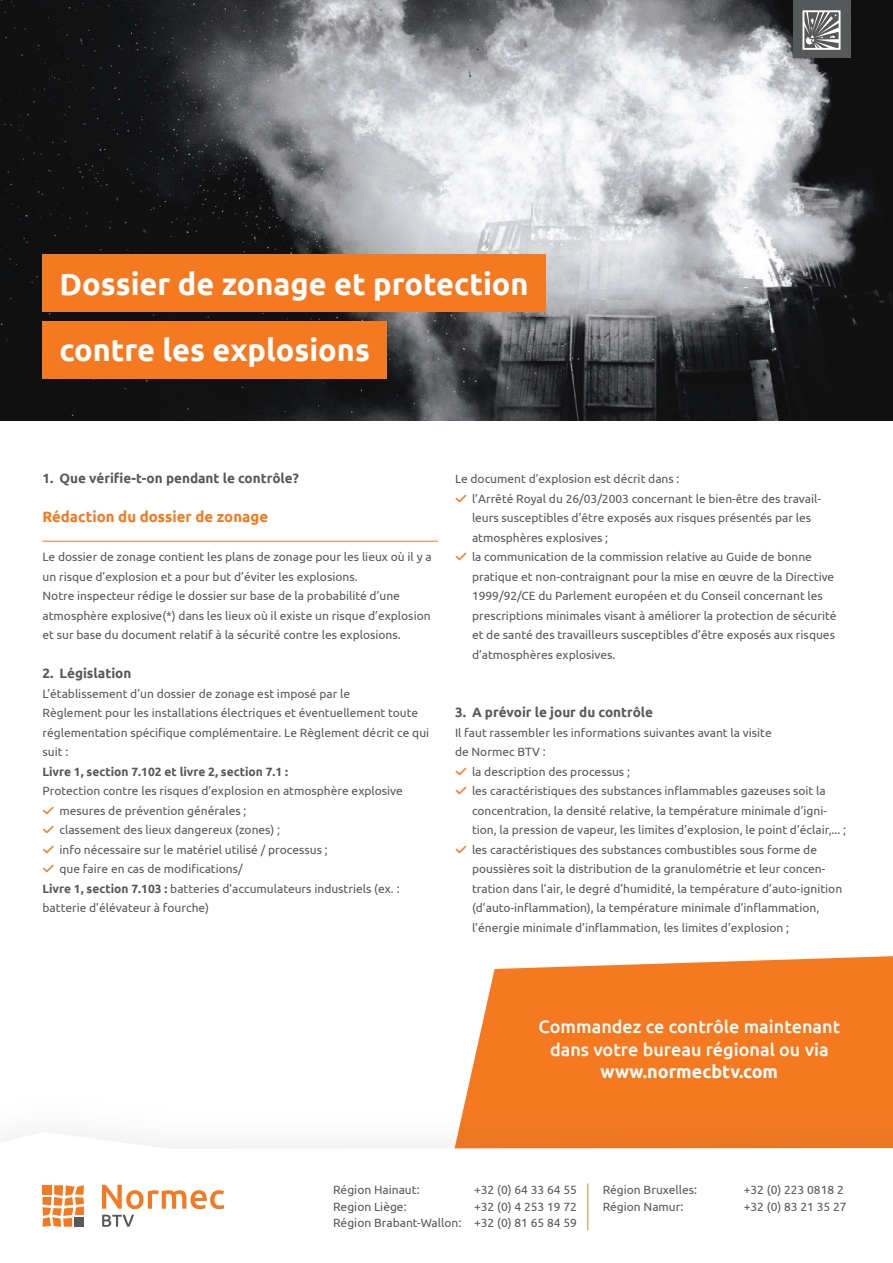
<style>
.page{position:relative;width:893px;height:1263px;background:#fff}
.page>*{position:absolute;margin:0;border:0;box-sizing:border-box;transform-origin:0 0}
._1__Hoofdtitel{font:700 30.75px "Ubuntu";color:#fff}
.t1{font:500 18px/22.5px "Ubuntu";color:#fff;text-align:center}
.t2{font:700 18px "Ubuntu";color:#fff}
._2__Oranje_titel{font:700 15px "Ubuntu";color:#f47921}
._2__Oranje_titel-2{font:700 13.5px "Ubuntu";color:#57585a}
._5__Platte_tekst_in{font:12px/19.5px "Ubuntu";color:#57585a}
._5__Platte_tekst_in-2{font:700 12px "Ubuntu";color:#57585a}
.s1{color:#f47921}
.s2{font-weight:700}
</style>
<div class="page">
<img style="left:0;top:0;width:893px;height:421px">
<svg style="left:467px;top:956px;width:426px;height:135px;background:#f48433"></svg>
<div style="left:793px;top:0;width:57px;height:58px;background:#57585a"></div>
<hr style="left:43px;top:541px;width:395px;height:1px;background:#f47921">
<div style="left:43px;top:321px;width:344px;height:57px;background:#f47921"></div>
<div style="left:43px;top:254px;width:503px;height:58px;background:#f47921"></div>
<div style="left:802px;top:10px;width:38px;height:40px;border:2px solid #fff"></div>
<svg style="left:804px;top:12px;width:35px;height:36px"></svg>
<div style="left:0;top:1091px;width:893px;height:172px;background:#57585a;opacity:.15"></div>
<svg style="left:0;top:1132px;width:893px;height:131px"></svg>
<svg style="left:102px;top:1185px;width:122px;height:42px"></svg>
<svg style="left:43px;top:1185px;width:41px;height:42px"></svg>
<hr style="left:587px;top:1183px;width:1px;height:47px;background:#f47921">
<p class="_1__Hoofdtitel" style="left:60px;top:265px;width:471px">Dossier de zonage et protection</p>
<p class="_1__Hoofdtitel" style="left:60px;top:332px;width:312px">contre les explosions</p>
<p class="_2__Oranje_titel-2" style="left:43px;top:470px;width:258px">1. Que vérifie-t-on pendant le contrôle?</p>
<p class="_2__Oranje_titel" style="left:43px;top:508px;width:227px">Rédaction du dossier de zonage</p>
<p class="_5__Platte_tekst_in" style="left:43px;top:547px;width:391px">Le dossier de zonage contient les plans de zonage pour les lieux où il y a un risque d’explosion et a pour but d’éviter les explosions.</p>
<p class="_5__Platte_tekst_in" style="left:43px;top:586px;width:359px">Notre inspecteur rédige le dossier sur base de la probabilité d’une</p>
<p class="_5__Platte_tekst_in" style="left:43px;top:605px;width:390px">atmosphère explosive(*) dans les lieux où il existe un risque d’explosion et sur base du document relatif à la sécurité contre les explosions.</p>
<p class="_2__Oranje_titel-2" style="left:43px;top:665px;width:90px">2. Législation</p>
<p class="_5__Platte_tekst_in" style="left:43px;top:683px;width:388px">L’établissement d’un dossier de zonage est imposé par le<br>Règlement pour les installations électriques et éventuellement toute réglementation spécifique complémentaire. Le Règlement décrit ce qui suit :</p>
<p class="_5__Platte_tekst_in-2" style="left:43px;top:764px;width:247px">Livre 1, section 7.102 et livre 2, section 7.1 :</p>
<p class="_5__Platte_tekst_in" style="left:43px;top:781px;width:362px">Protection contre les risques d’explosion en atmosphère explosive</p>
<p class="_5__Platte_tekst_in" style="left:43px;top:800px;width:205px"><span class="s1">✓</span> mesures de prévention générales ;</p>
<p class="_5__Platte_tekst_in" style="left:43px;top:820px;width:239px"><span class="s1">✓</span> classement des lieux dangereux (zones) ;</p>
<p class="_5__Platte_tekst_in" style="left:43px;top:839px;width:287px"><span class="s1">✓</span> info nécessaire sur le matériel utilisé / processus ;</p>
<p class="_5__Platte_tekst_in" style="left:43px;top:859px;width:202px"><span class="s1">✓</span> que faire en cas de modifications/</p>
<p class="_5__Platte_tekst_in" style="left:43px;top:878px;width:359px"><span class="s2">Livre 1, section 7.103 :</span> batteries d’accumulateurs industriels (ex. : batterie d’élévateur à fourche)</p>
<p class="_5__Platte_tekst_in" style="left:455px;top:469px;width:226px">Le document d’explosion est décrit dans :</p>
<p class="_5__Platte_tekst_in" style="left:472px;top:488px;width:351px;text-indent:-17px"><span class="s1">✓</span> l’Arrêté Royal du 26/03/2003 concernant le bien-être des travail&shy;leurs susceptibles d’être exposés aux risques présentés par les atmosphères explosives ;</p>
<p class="_5__Platte_tekst_in" style="left:472px;top:547px;width:366px;text-indent:-17px"><span class="s1">✓</span> la communication de la commission relative au Guide de bonne pratique et non-contraignant pour la mise en œuvre de la Directive 1999/92/CE du Parlement européen et du Conseil concernant les prescriptions minimales visant à améliorer la protection de sécurité et de santé des travailleurs susceptibles d’être exposés aux risques d’atmosphères explosives.</p>
<p class="_2__Oranje_titel-2" style="left:455px;top:704px;width:200px">3. A prévoir le jour du contrôle</p>
<p class="_5__Platte_tekst_in" style="left:455px;top:722px;width:318px">Il faut rassembler les informations suivantes avant la visite de Normec BTV :</p>
<p class="_5__Platte_tekst_in" style="left:455px;top:761px;width:176px"><span class="s1">✓</span> la description des processus ;</p>
<p class="_5__Platte_tekst_in" style="left:472px;top:781px;width:376px;text-indent:-17px"><span class="s1">✓</span> les caractéristiques des substances inflammables gazeuses soit la concentration, la densité relative, la température minimale d’igni&shy;tion, la pression de vapeur, les limites d’explosion, le point d’éclair,... ;</p>
<p class="_5__Platte_tekst_in" style="left:472px;top:839px;width:372px;text-indent:-17px"><span class="s1">✓</span> les caractéristiques des substances combustibles sous forme de poussières soit la distribution de la granulométrie et leur concen&shy;tration dans l’air, le degré d’humidité, la température d’auto-ignition (d’auto-inflammation), la température minimale d’inflammation, l’énergie minimale d’inflammation, les limites d’explosion ;</p>
<h2 class="t1" style="left:539px;top:1015px;width:303px">Commandez ce contrôle maintenant dans votre bureau régional ou via</h2>
<h2 class="t2" style="left:601px;top:1061px;width:179px">www.normecbtv.com</h2>
<p class="_5__Platte_tekst_in" style="left:333px;top:1179px;width:88px">Région Hainaut:</p>
<p class="_5__Platte_tekst_in" style="left:474px;top:1179px;width:104px">+32 (0) 64 33 64 55</p>
<p class="_5__Platte_tekst_in" style="left:333px;top:1196px;width:75px">Region Liège:</p>
<p class="_5__Platte_tekst_in" style="left:333px;top:1197px;width:245px;line-height:16.5px;text-align:right">+32 (0) 4 253 19 72<br>Région Brabant-Wallon: +32 (0) 81 65 84 59</p>
<p class="_5__Platte_tekst_in" style="left:603px;top:1179px;width:96px">Région Bruxelles:</p>
<p class="_5__Platte_tekst_in" style="left:744px;top:1179px;width:102px">+32 (0) 223 0818 2</p>
<p class="_5__Platte_tekst_in" style="left:603px;top:1196px;width:82px">Région Namur:</p>
<p class="_5__Platte_tekst_in" style="left:744px;top:1196px;width:104px">+32 (0) 83 21 35 27</p>
</div>
